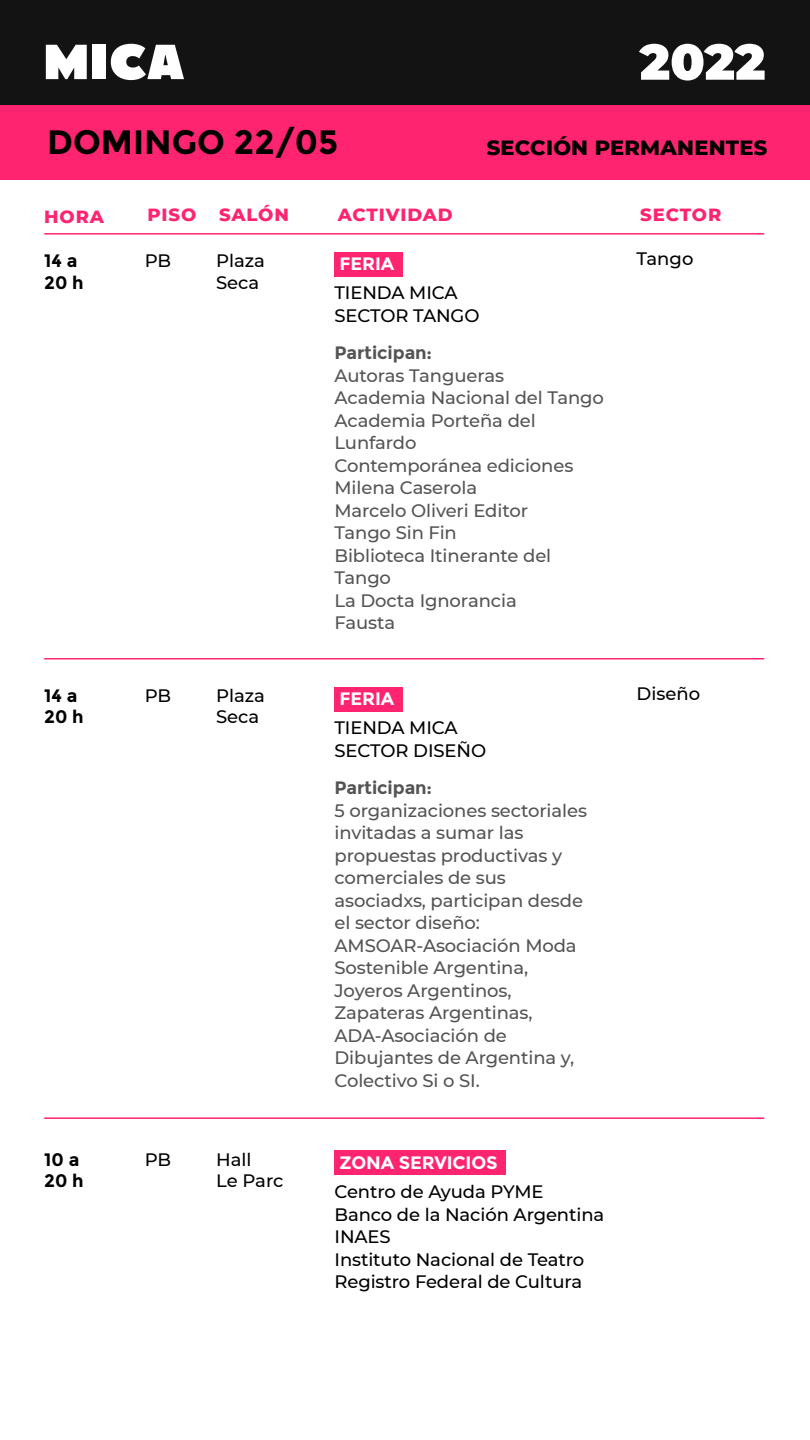
<style>
.page{position:relative;width:810px;height:1440px;background:#fff}
.page>*{position:absolute;margin:0;border:0;box-sizing:border-box;transform-origin:0 0}
.t1{font:900 50.25px "Montserrat";color:#fff}
.t2{font:700 33.75px "Montserrat";color:#000}
.t3{font:800 21px "Montserrat";letter-spacing:.01em;color:#000}
.t4{font:500 18px/22.5px "Montserrat";letter-spacing:-.005em;color:#555454}
.t5{font:500 18px/22.5px "Montserrat";letter-spacing:-.005em;color:#000}
.t6{font:800 18px "Montserrat";letter-spacing:.05em;color:#ff2470}
.t7{font:700 18px "Montserrat";letter-spacing:-.005em;color:#fff}
.t8{font:700 18px "Montserrat";letter-spacing:-.005em;color:#555454}
.t9{font:700 18px/21.6px "Montserrat";color:#000}
</style>
<div class="page">
<div style="left:335px;top:687px;width:68px;height:25px;background:#ff2470"></div>
<hr style="left:44px;top:658px;width:720px;height:2px;background:#ff2470">
<hr style="left:44px;top:1117px;width:720px;height:2px;background:#ff2470">
<div style="left:0;top:0;width:810px;height:105px;background:#141313"></div>
<svg style="left:46px;top:45px;width:41px;height:34px"></svg>
<div style="left:93px;top:45px;width:13px;height:34px;background:#fff"></div>
<svg style="left:111px;top:44px;width:73px;height:36px"></svg>
<div style="left:0;top:105px;width:810px;height:75px;background:#ff2470"></div>
<hr style="left:44px;top:233px;width:720px;height:2px;background:#ff2470">
<div style="left:335px;top:252px;width:68px;height:25px;background:#ff2470"></div>
<div style="left:335px;top:1150px;width:171px;height:25px;background:#ff2470"></div>
<h1 class="t1" style="left:640px;top:24px;width:127px">2022</h1>
<h2 class="t2" style="left:47px;top:122px;width:293px">DOMINGO 22/05</h2>
<p class="t3" style="left:487px;top:132px;width:282px">SECCIÓN PERMANENTES</p>
<p class="t6" style="left:44px;top:203px;width:61px">HORA</p>
<p class="t6" style="left:148px;top:202px;width:50px">PISO</p>
<p class="t6" style="left:219px;top:202px;width:71px">SALÓN</p>
<p class="t6" style="left:338px;top:202px;width:117px">ACTIVIDAD</p>
<p class="t6" style="left:640px;top:202px;width:83px">SECTOR</p>
<p class="t9" style="left:44px;top:250px;width:41px">14 a<br>20 h</p>
<p class="t5" style="left:145px;top:249px;width:28px">PB</p>
<p class="t5" style="left:216px;top:249px;width:50px;line-height:21.6px">Plaza<br>Seca</p>
<p class="t5" style="left:636px;top:247px;width:58px">Tango</p>
<p class="t5" style="left:335px;top:281px;width:147px">TIENDA MICA<br>SECTOR TANGO</p>
<p class="t8" style="left:335px;top:342px;width:99px">Participan:</p>
<p class="t4" style="left:335px;top:363px;width:271px">Autoras Tangueras<br>Academia Nacional del Tango<br>Academia Porteña del<br>Lunfardo<br>Contemporánea ediciones<br>Milena Caserola<br>Marcelo Oliveri Editor<br>Tango Sin Fin<br>Biblioteca Itinerante del<br>Tango<br>La Docta Ignorancia<br>Fausta</p>
<p class="t7" style="left:339px;top:253px;width:56px">FERIA</p>
<p class="t9" style="left:44px;top:685px;width:41px">14 a<br>20 h</p>
<p class="t5" style="left:145px;top:683px;width:28px">PB</p>
<p class="t5" style="left:216px;top:684px;width:50px;line-height:21.6px">Plaza<br>Seca</p>
<p class="t5" style="left:636px;top:682px;width:65px">Diseño</p>
<p class="t5" style="left:335px;top:716px;width:153px">TIENDA MICA<br>SECTOR DISEÑO</p>
<p class="t8" style="left:335px;top:777px;width:99px">Participan:</p>
<p class="t4" style="left:335px;top:798px;width:254px">5 organizaciones sectoriales invitadas a sumar las propuestas productivas y comerciales de sus asociadxs, participan desde el sector diseño:<br>AMSOAR-Asociación Moda<br>Sostenible Argentina,<br>Joyeros Argentinos,<br>Zapateras Argentinas,<br>ADA-Asociación de<br>Dibujantes de Argentina y,<br>Colectivo Si o SI.</p>
<p class="t7" style="left:339px;top:688px;width:56px">FERIA</p>
<p class="t9" style="left:44px;top:1149px;width:41px">10 a<br>20 h</p>
<p class="t5" style="left:145px;top:1147px;width:28px">PB</p>
<p class="t5" style="left:216px;top:1148px;width:69px;line-height:21.6px">Hall<br>Le Parc</p>
<p class="t7" style="left:339px;top:1152px;width:160px">ZONA SERVICIOS</p>
<p class="t5" style="left:335px;top:1180px;width:271px">Centro de Ayuda PYME<br>Banco de la Nación Argentina<br>INAES<br>Instituto Nacional de Teatro<br>Registro Federal de Cultura</p>
</div>
